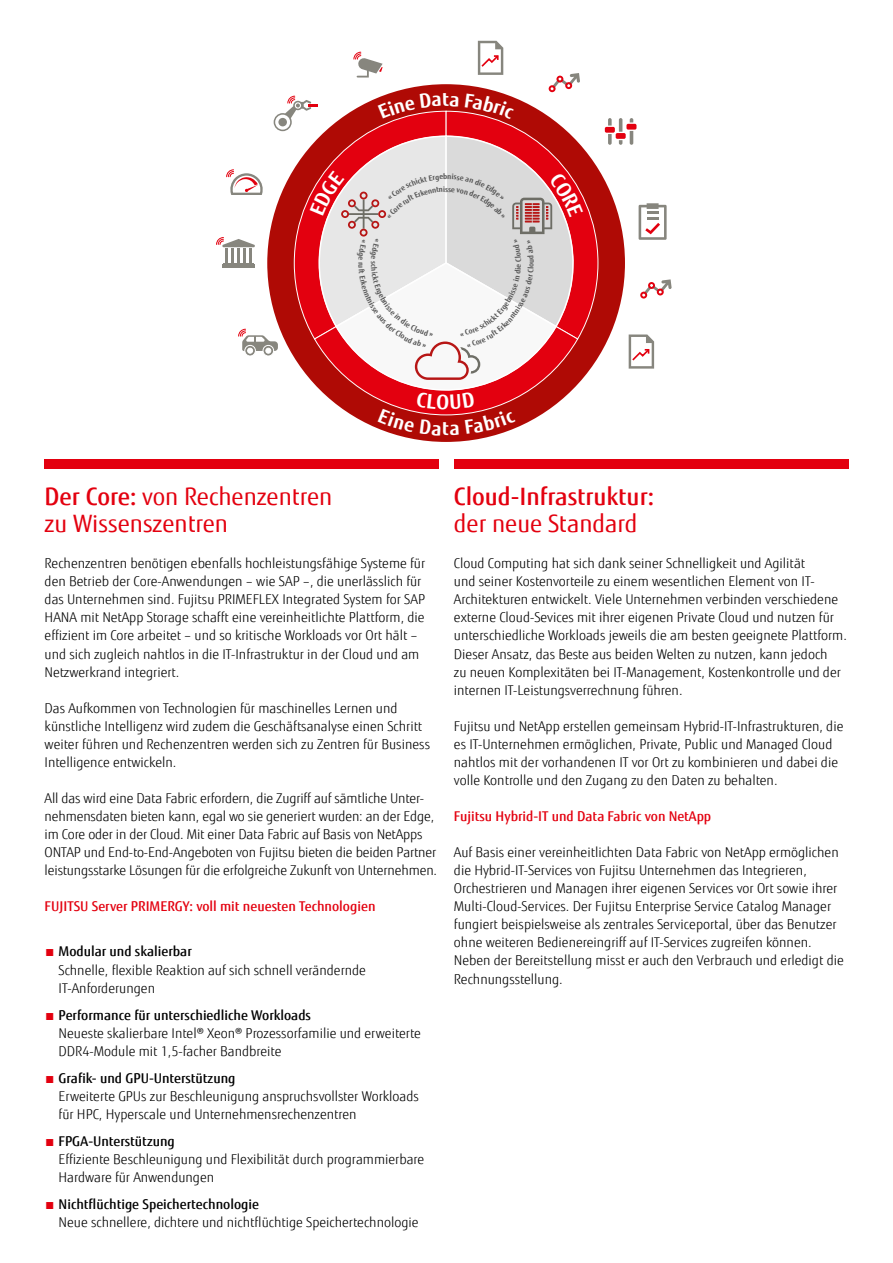
<style>
.page{position:relative;width:893px;height:1263px;background:#fff}
.page>*{position:absolute;margin:0;border:0;box-sizing:border-box;transform-origin:0 0}
.t1{font:24px/27px "Fujitsu Sans";color:#e3000f}
.t2{font:500 24px "Fujitsu Sans";color:#e3000f}
.t3{font:300 13.5px/18px "Fujitsu Sans";color:#000}
.t4{font:500 13.5px "Fujitsu Sans";color:#e3000f}
.t5{font:700 7.5px "Fujitsu Sans";color:#565656}
.s1{font-weight:500}
.s2{color:#e3000f}
.s3{font-weight:500;color:#e3000f}
</style>
<div class="page">
<div style="left:45px;top:460px;width:394px;height:9px;background:#e3000f"></div>
<div style="left:454px;top:460px;width:394px;height:9px;background:#e3000f"></div>
<div style="left:267px;top:84px;width:358px;height:358px;background:#af0a05;border-radius:50%"></div>
<svg style="left:629px;top:334px;width:25px;height:35px"></svg>
<svg style="left:640px;top:279px;width:32px;height:20px"></svg>
<svg style="left:608px;top:118px;width:4px;height:8px"></svg>
<svg style="left:608px;top:134px;width:4px;height:11px"></svg>
<svg style="left:619px;top:118px;width:3px;height:14px"></svg>
<svg style="left:619px;top:140px;width:3px;height:5px"></svg>
<svg style="left:630px;top:118px;width:3px;height:4px"></svg>
<svg style="left:630px;top:131px;width:3px;height:14px"></svg>
<div style="left:605px;top:127px;width:10px;height:6px;background:#e3000f;border-radius:2px"></div>
<div style="left:616px;top:133px;width:10px;height:6px;background:#e3000f;border-radius:2px"></div>
<div style="left:626px;top:124px;width:10px;height:6px;background:#e3000f;border-radius:2px"></div>
<svg style="left:639px;top:203px;width:28px;height:37px"></svg>
<svg style="left:216px;top:41px;width:383px;height:395px"></svg>
<p class="t5" style="left:366px;top:262px;width:4px;rotate:90deg">r</p>
<p class="t5" style="left:379px;top:261px;width:5px;rotate:90deg">s</p>
<h1 class="t1" style="left:45px;top:483px;width:289px"><span class="s1">Der Core:</span> von Rechenzentren zu Wissenszentren</h1>
<h1 class="t2" style="left:454px;top:481px;width:202px">Cloud-Infrastruktur:</h1>
<h1 class="t1" style="left:454px;top:510px;width:185px">der neue Standard</h1>
<p class="t3" style="left:45px;top:555px;width:382px">Rechenzentren benötigen ebenfalls hochleistungsfähige Systeme für den Betrieb der Core-Anwendungen – wie SAP –, die unerlässlich für das Unternehmen sind. Fujitsu PRIMEFLEX Integrated System for SAP HANA mit NetApp Storage schafft eine vereinheitlichte Plattform, die effizient im Core arbeitet – und so kritische Workloads vor Ort hält – und sich zugleich nahtlos in die IT-Infrastruktur in der Cloud und am Netzwerkrand integriert.</p>
<p class="t3" style="left:45px;top:699px;width:387px">Das Aufkommen von Technologien für maschinelles Lernen und künstliche Intelligenz wird zudem die Geschäftsanalyse einen Schritt weiter führen und Rechenzentren werden sich zu Zentren für Business Intelligence entwickeln.</p>
<p class="t3" style="left:45px;top:789px;width:394px">All das wird eine Data Fabric erfordern, die Zugriff auf sämtliche Unter&shy;nehmensdaten bieten kann, egal wo sie generiert wurden: an der Edge, im Core oder in der Cloud. Mit einer Data Fabric auf Basis von NetApps ONTAP und End-to-End-Angeboten von Fujitsu bieten die beiden Partner leistungsstarke Lösungen für die erfolgreiche Zukunft von Unternehmen.</p>
<p class="t4" style="left:45px;top:898px;width:332px">FUJITSU Server PRIMERGY: voll mit neuesten Technologien</p>
<p class="t3" style="left:59px;top:943px;width:309px;text-indent:-14px"><span class="s2">■</span> <span class="s1">Modular und skalierbar<br></span>Schnelle, flexible Reaktion auf sich schnell verändernde<br>IT-Anforderungen</p>
<p class="t3" style="left:59px;top:1006px;width:364px;text-indent:-14px"><span class="s2">■</span> <span class="s1">Performance für unterschiedliche Workloads<br></span>Neueste skalierbare Intel® Xeon® Prozessorfamilie und erweiterte<br>DDR4-Module mit 1,5-facher Bandbreite</p>
<p class="t3" style="left:59px;top:1069px;width:362px;text-indent:-14px"><span class="s3">■</span> <span class="s1">Grafik- und GPU-Unterstützung<br></span>Erweiterte GPUs zur Beschleunigung anspruchsvollster Workloads für HPC, Hyperscale und Unternehmensrechenzentren</p>
<p class="t3" style="left:59px;top:1132px;width:367px;text-indent:-14px"><span class="s3">■</span> <span class="s1">FPGA-Unterstützung<br></span>Effiziente Beschleunigung und Flexibilität durch programmierbare<br>Hardware für Anwendungen</p>
<p class="t3" style="left:59px;top:1195px;width:361px;text-indent:-14px"><span class="s3">■</span> <span class="s1">Nichtflüchtige Speichertechnologie<br></span>Neue schnellere, dichtere und nichtflüchtige Speichertechnologie</p>
<p class="t3" style="left:454px;top:555px;width:394px">Cloud Computing hat sich dank seiner Schnelligkeit und Agilität<br>und seiner Kostenvorteile zu einem wesentlichen Element von IT-Architekturen entwickelt. Viele Unternehmen verbinden verschiedene externe Cloud-Sevices mit ihrer eigenen Private Cloud und nutzen für unterschiedliche Workloads jeweils die am besten geeignete Plattform.<br>Dieser Ansatz, das Beste aus beiden Welten zu nutzen, kann jedoch<br>zu neuen Komplexitäten bei IT-Management, Kostenkontrolle und der internen IT-Leistungsverrechnung führen.</p>
<p class="t3" style="left:454px;top:717px;width:391px">Fujitsu und NetApp erstellen gemeinsam Hybrid-IT-Infrastrukturen, die es IT-Unternehmen ermöglichen, Private, Public und Managed Cloud nahtlos mit der vorhandenen IT vor Ort zu kombinieren und dabei die volle Kontrolle und den Zugang zu den Daten zu behalten.</p>
<p class="t4" style="left:454px;top:808px;width:259px">Fujitsu Hybrid-IT und Data Fabric von NetApp</p>
<p class="t3" style="left:454px;top:843px;width:391px">Auf Basis einer vereinheitlichten Data Fabric von NetApp ermöglichen die Hybrid-IT-Services von Fujitsu Unternehmen das Integrieren, Orchestrieren und Managen ihrer eigenen Services vor Ort sowie ihrer Multi-Cloud-Services. Der Fujitsu Enterprise Service Catalog Manager fungiert beispielsweise als zentrales Serviceportal, über das Benutzer ohne weiteren Bedienereingriff auf IT-Services zugreifen können.<br>Neben der Bereitstellung misst er auch den Verbrauch und erledigt die Rechnungsstellung.</p>
</div>
